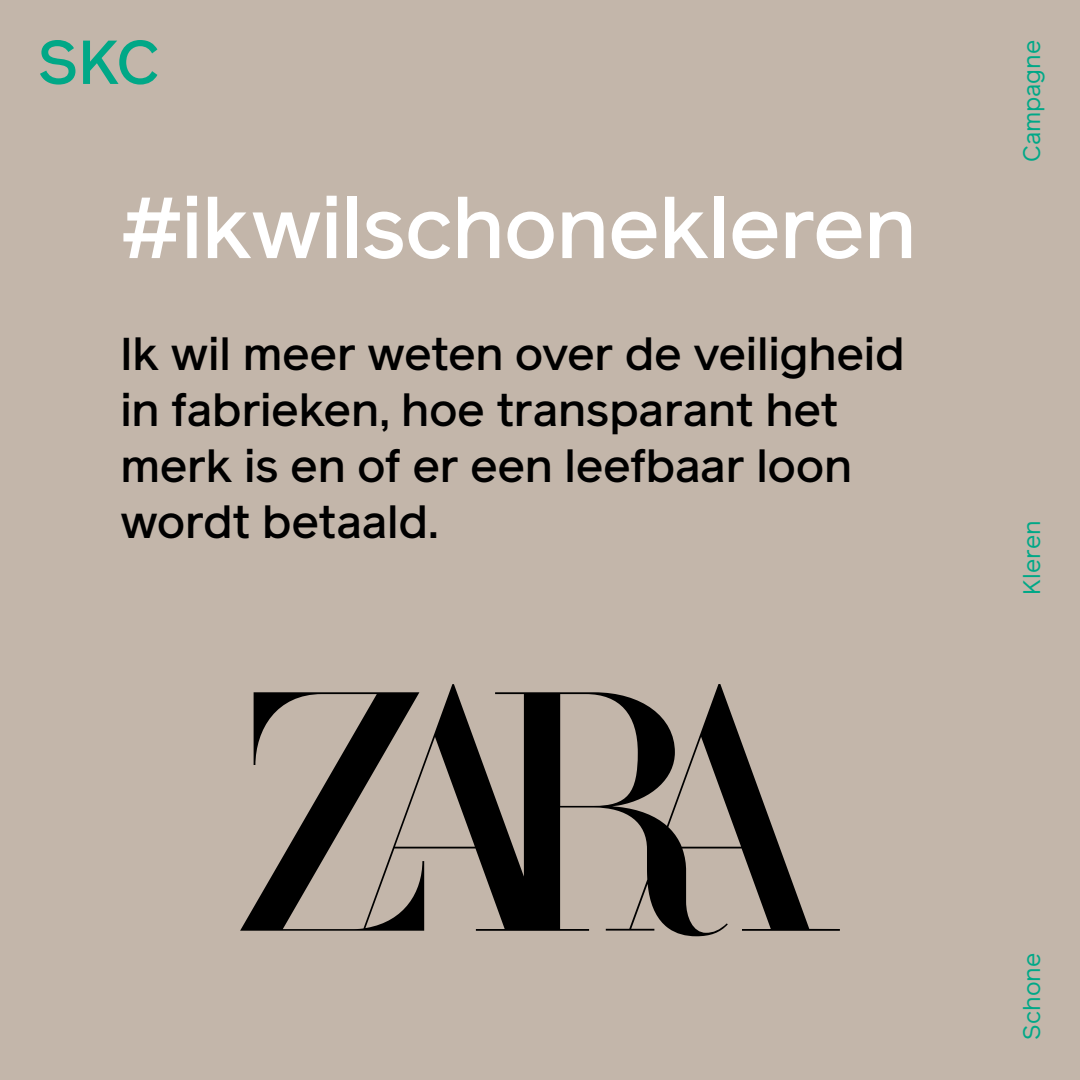
<style>
.page{position:relative;width:1080px;height:1080px;background:#c3b6aa}
.page>*{position:absolute;margin:0;border:0;box-sizing:border-box;transform-origin:0 0}
.t1{font:500 86.4px "Reader Pro";letter-spacing:-.02em;color:#fff}
.t2{font:500 46px/56px "Reader Pro";letter-spacing:-.015em;color:#000}
.t3{font:24px "Reader Pro";color:#00a887}
</style>
<div class="page">
<svg style="left:40px;top:40px;width:117px;height:45px"></svg>
<svg style="left:240px;top:684px;width:600px;height:252px"></svg>
<h1 class="t1" style="left:120px;top:169px;width:799px">#ikwilschonekleren</h1>
<p class="t2" style="left:120px;top:325px;width:787px">Ik wil meer weten over de veiligheid in fabrieken, hoe transparant het merk is en of er een leefbaar loon wordt betaald.</p>
<p class="t3" style="left:1016px;top:162px;width:124px;rotate:-90deg">Campagne</p>
<p class="t3" style="left:1016px;top:595px;width:76px;rotate:-90deg">Kleren</p>
<p class="t3" style="left:1016px;top:1040px;width:88px;rotate:-90deg">Schone</p>
</div>
